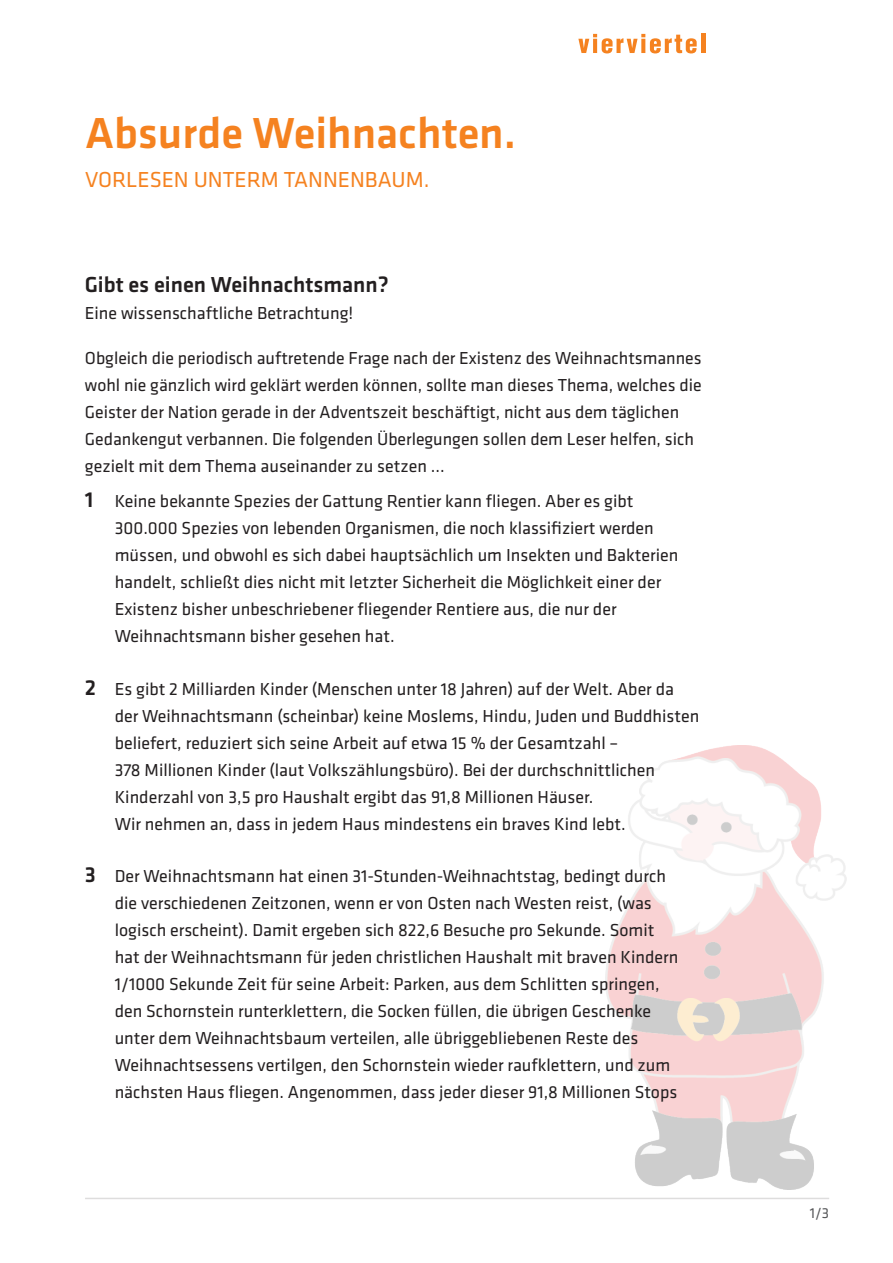
<style>
.page{position:relative;width:893px;height:1263px;background:#fff}
.page>*{position:absolute;margin:0;border:0;box-sizing:border-box;transform-origin:0 0}
.t1{font:500 45px "Klavika";color:#f58220}
.t2{font:500 22.5px "Klavika";color:#231f20}
.t3{font:22.5px "Klavika";color:#f58220}
.t4{font:18px/27px "Klavika";color:#231f20}
.t5{font:15px "Klavika";color:#57585a}
.s1{font-weight:500;font-size:22.5px}
</style>
<div class="page">
<img style="left:606px;top:745px;width:241px;height:445px">
<svg style="left:578px;top:34px;width:119px;height:19px"></svg>
<hr style="left:701px;top:34px;width:4px;height:19px;background:#f58220">
<hr style="left:85px;top:1198px;width:744px;height:1px;background:#231f20">
<h1 class="t1" style="left:85px;top:102px;width:433px">Absurde Weihnachten.</h1>
<p class="t3" style="left:85px;top:165px;width:346px">VORLESEN UNTERM TANNENBAUM.</p>
<p class="t2" style="left:85px;top:270px;width:305px">Gibt es einen Weihnachtsmann?</p>
<p class="t4" style="left:85px;top:299px;width:270px">Eine wissenschaftliche Betrachtung!</p>
<p class="t4" style="left:85px;top:343px;width:618px">Obgleich die periodisch auftretende Frage nach der Existenz des Weihnachtsmannes wohl nie gänzlich wird geklärt werden können, sollte man dieses Thema, welches die Geister der Nation gerade in der Adventszeit beschäftigt, nicht aus dem täglichen Gedankengut verbannen. Die folgenden Überlegungen sollen dem Leser helfen, sich gezielt mit dem Thema auseinander zu setzen ...</p>
<p class="t4" style="left:115px;top:487px;width:565px;text-indent:-30px"><span class="s1">1</span> Keine bekannte Spezies der Gattung Rentier kann fliegen. Aber es gibt 300.000 Spezies von lebenden Organismen, die noch klassifiziert werden müssen, und obwohl es sich dabei hauptsächlich um Insekten und Bakterien handelt, schließt dies nicht mit letzter Sicherheit die Möglichkeit einer der Existenz bisher unbeschriebener fliegender Rentiere aus, die nur der Weihnachtsmann bisher gesehen hat.</p>
<p class="t4" style="left:115px;top:674px;width:586px;text-indent:-30px"><span class="s1">2</span> Es gibt 2 Milliarden Kinder (Menschen unter 18 Jahren) auf der Welt. Aber da der Weihnachtsmann (scheinbar) keine Moslems, Hindu, Juden und Buddhisten beliefert, reduziert sich seine Arbeit auf etwa 15 % der Gesamtzahl –<br>378 Millionen Kinder (laut Volkszählungsbüro). Bei der durchschnittlichen Kinderzahl von 3,5 pro Haushalt ergibt das 91,8 Millionen Häuser.<br>Wir nehmen an, dass in jedem Haus mindestens ein braves Kind lebt.</p>
<p class="t4" style="left:115px;top:862px;width:565px;text-indent:-30px"><span class="s1">3</span> Der Weihnachtsmann hat einen 31-Stunden-Weihnachtstag, bedingt durch die verschiedenen Zeitzonen, wenn er von Osten nach Westen reist, (was logisch erscheint). Damit ergeben sich 822,6 Besuche pro Sekunde. Somit hat der Weihnachtsmann für jeden christlichen Haushalt mit braven Kindern 1/1000 Sekunde Zeit für seine Arbeit: Parken, aus dem Schlitten springen, den Schornstein runterklettern, die Socken füllen, die übrigen Geschenke unter dem Weihnachtsbaum verteilen, alle übriggebliebenen Reste des Weihnachtsessens vertilgen, den Schornstein wieder raufklettern, und zum nächsten Haus fliegen. Angenommen, dass jeder dieser 91,8 Millionen Stops</p>
<p class="t5" style="left:810px;top:1203px;width:21px">1/3</p>
</div>
